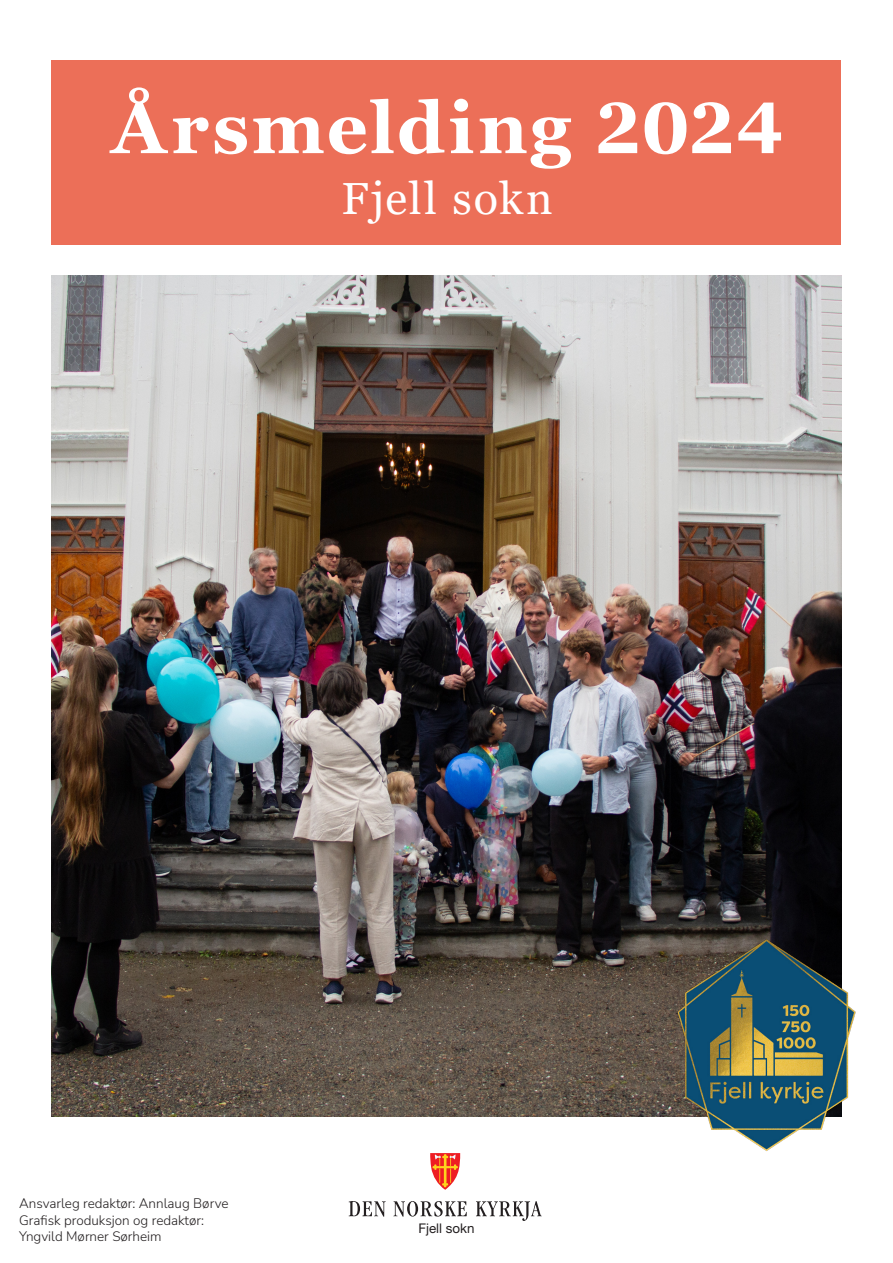
<style>
.page{position:relative;width:893px;height:1263px;background:#fff}
.page>*{position:absolute;margin:0;border:0;box-sizing:border-box;transform-origin:0 0}
.t1{font:700 72px "Georgia";letter-spacing:.03em;color:#fff}
.t2{font:45px "Georgia";letter-spacing:.04em;color:#fff}
.Grå_tekst{font:300 13.5px/16.2px "Nunito Sans";color:#231f20}
.t3{font:13.35px "Helvetica Neue";color:#231f20}
</style>
<div class="page">
<svg style="left:430px;top:1153px;width:30px;height:37px"></svg>
<svg style="left:349px;top:1201px;width:37px;height:16px"></svg>
<svg style="left:393px;top:1201px;width:74px;height:16px"></svg>
<svg style="left:476px;top:1201px;width:66px;height:20px"></svg>
<img style="left:52px;top:275px;width:789px;height:841px">
<div style="left:52px;top:60px;width:789px;height:184px;background:#ec6f58"></div>
<img style="left:664px;top:923px;width:192px;height:228px">
<p class="t1" style="left:111px;top:82px;width:673px">Årsmelding 2024</p>
<p class="t2" style="left:342px;top:171px;width:213px">Fjell sokn</p>
<p class="Grå_tekst" style="left:19px;top:1195px;width:211px">Ansvarleg redaktør: Annlaug Børve<br>Grafisk produksjon og redaktør:<br>Yngvild Mørner Sørheim</p>
<p class="t3" style="left:418px;top:1220px;width:58px">Fjell sokn</p>
</div>
